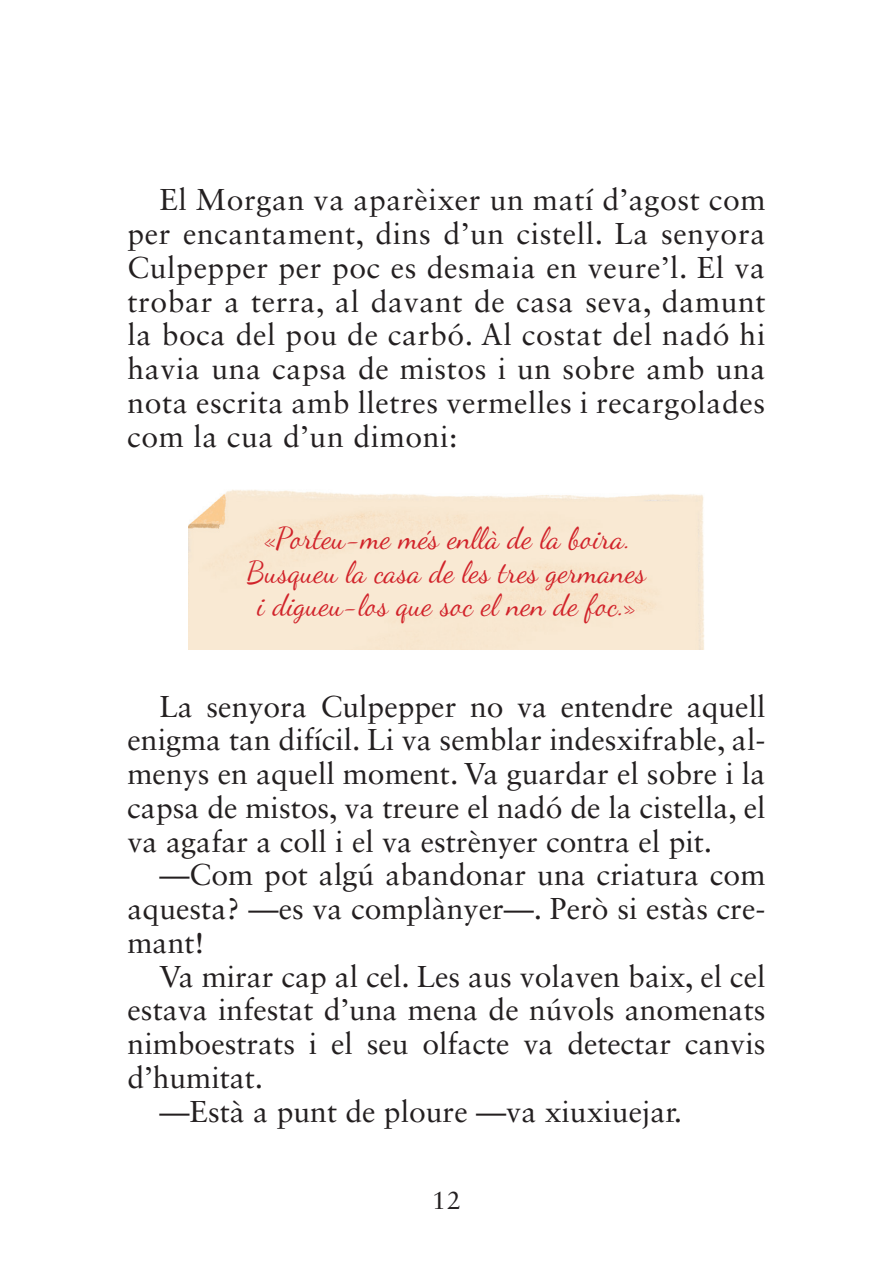
<style>
.page{position:relative;width:893px;height:1276px;background:#fff}
.page>*{position:absolute;margin:0;border:0;box-sizing:border-box;transform-origin:0 0}
.Text_Conte_ok{font:30.15px/33.8px "Sabon LT Std";color:#231f20;text-align:justify}
.Text_Conte_ok-2{font:30.15px "Dancing Script OT";color:#d1232a}
.t1{font:24.75px "Sabon LT Std";color:#231f20}
</style>
<div class="page">
<img style="left:188px;top:489px;width:516px;height:160px">
<p class="Text_Conte_ok" style="left:128px;top:182px;width:639px;text-indent:32px">El Morgan va aparèixer un matí d’agost com per encantament, dins d’un cistell. La senyora Culpepper per poc es desmaia en veure’l. El va trobar a terra, al davant de casa seva, damunt la boca del pou de carbó. Al costat del nadó hi havia una capsa de mistos i un sobre amb una nota escrita amb lletres vermelles i recargolades com la cua d’un dimoni:</p>
<p class="Text_Conte_ok-2" style="left:264px;top:520px;width:367px">«Porteu-me més enllà de la boira.</p>
<p class="Text_Conte_ok-2" style="left:246px;top:554px;width:402px">Busqueu la casa de les tres germanes</p>
<p class="Text_Conte_ok-2" style="left:258px;top:587px;width:379px">i digueu-los que soc el nen de foc.»</p>
<p class="Text_Conte_ok" style="left:128px;top:689px;width:639px;text-indent:32px">La senyora Culpepper no va entendre aquell enigma tan difícil. Li va semblar indesxifrable, al&shy;menys en aquell moment. Va guardar el sobre i la capsa de mistos, va treure el nadó de la cistella, el va agafar a coll i el va estrènyer contra el pit.</p>
<p class="Text_Conte_ok" style="left:128px;top:857px;width:639px;text-indent:32px">—Com pot algú abandonar una criatura com aquesta? —es va complànyer—. Però si estàs cre&shy;mant!</p>
<p class="Text_Conte_ok" style="left:128px;top:959px;width:639px;text-indent:32px">Va mirar cap al cel. Les aus volaven baix, el cel estava infestat d’una mena de núvols anomenats nimboestrats i el seu olfacte va detectar canvis d’humitat.</p>
<p class="Text_Conte_ok" style="left:159px;top:1094px;width:524px">—Està a punt de ploure —va xiuxiuejar.</p>
<p class="t1" style="left:432px;top:1185px;width:30px">12</p>
</div>
